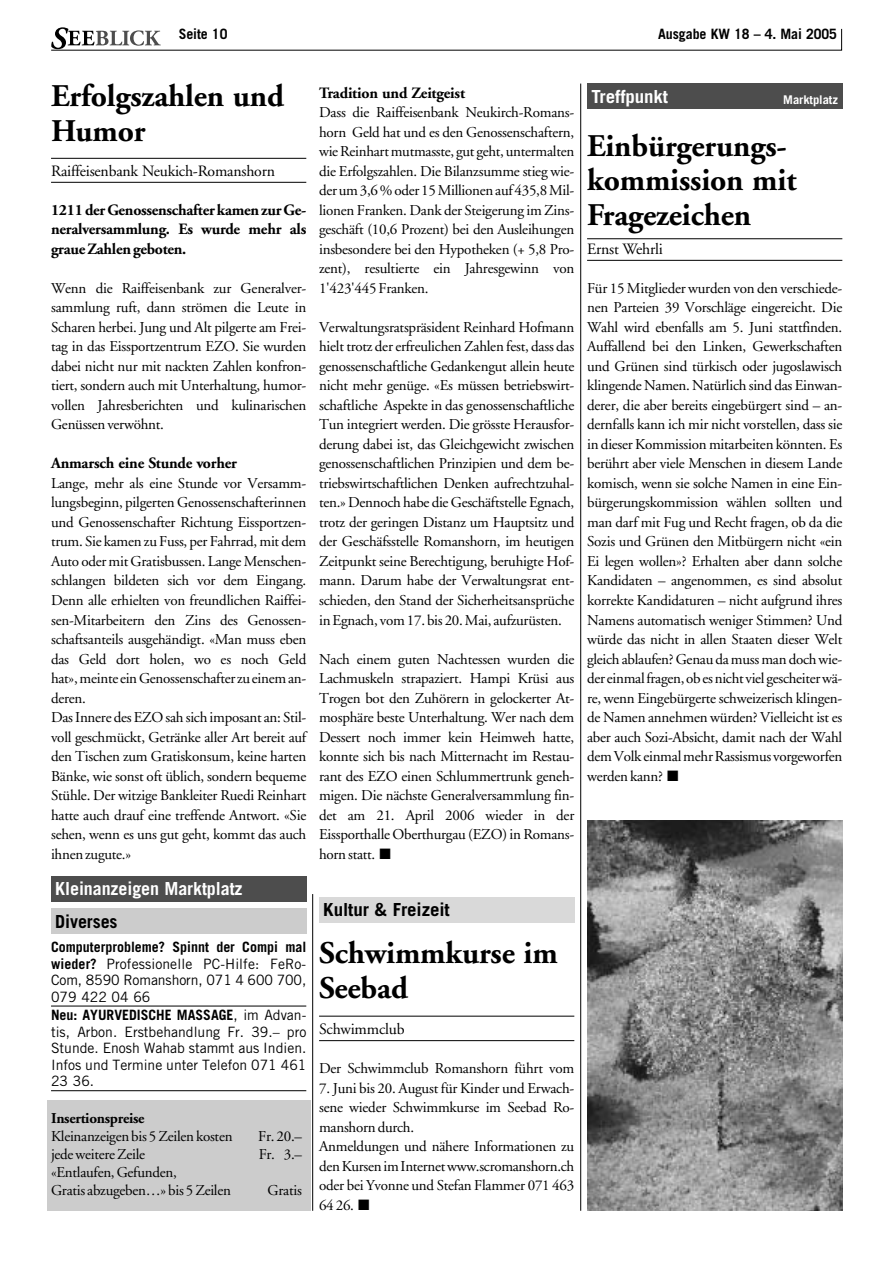
<style>
.page{position:relative;width:893px;height:1262px;background:#fff}
.page>*{position:absolute;margin:0;border:0;box-sizing:border-box;transform-origin:0 0}
.t1{font:700 31.5px/34.5px "Adobe Garamond";letter-spacing:-.005em;color:#000}
.t2{font:700 18px "Trade Gothic";letter-spacing:-.005em;color:#fff}
.t3{font:700 18px "Trade Gothic";letter-spacing:-.005em;color:#000;scale:1.05 1}
.t4{font:700 18px "Trade Gothic";letter-spacing:-.005em;color:#fff;scale:1.05 1}
.t5{font:700 18px "Trade Gothic";letter-spacing:-.005em;color:#000}
.t6{font:700 15.75px/19.5px "Adobe Garamond";letter-spacing:-.015em;color:#000;text-align:justify}
.t7{font:15.75px "Adobe Garamond";letter-spacing:-.015em;color:#000}
.t8{font:15px/19.5px "Adobe Garamond";letter-spacing:-.015em;color:#000;text-align:justify}
.t9{font:700 15px "Adobe Garamond";letter-spacing:-.02em;color:#000}
.t10{font:14.25px/16.5px "Trade Gothic";color:#000;text-align:justify}
.t11{font:700 14.25px "Trade Gothic";letter-spacing:-.005em;color:#000}
.t12{font:700 12px "Trade Gothic";letter-spacing:-.005em;color:#fff;scale:1.05 1}
.s1{font-weight:700}
</style>
<div class="page">
<svg style="left:51px;top:27px;width:791px;height:24px"></svg>
<div style="left:51px;top:876px;width:255px;height:25px;background:#4d4d4d"></div>
<div style="left:51px;top:908px;width:255px;height:26px;background:#ccc"></div>
<div style="left:47px;top:1100px;width:263px;height:110px;background:#ccc"></div>
<hr style="left:51px;top:1005px;width:255px;height:1px;background:#000">
<hr style="left:51px;top:1090px;width:255px;height:1px;background:#000">
<hr style="left:51px;top:158px;width:255px;height:1px;background:#000">
<hr style="left:51px;top:182px;width:255px;height:1px;background:#000">
<hr style="left:319px;top:1015px;width:255px;height:1px;background:#000">
<hr style="left:319px;top:1040px;width:255px;height:1px;background:#000">
<div style="left:319px;top:897px;width:255px;height:25px;background:#d9d9d9"></div>
<hr style="left:312px;top:894px;width:1px;height:316px;background:#000">
<hr style="left:587px;top:238px;width:255px;height:1px;background:#000">
<hr style="left:587px;top:260px;width:255px;height:1px;background:#000">
<div style="left:587px;top:84px;width:255px;height:25px;background:#4d4d4d"></div>
<hr style="left:580px;top:84px;width:1px;height:1126px;background:#000">
<img style="left:587px;top:820px;width:255px;height:390px">
<p class="t11" style="left:179px;top:29px;width:50px">Seite 10</p>
<p class="t11" style="left:658px;top:29px;width:180px">Ausgabe KW 18 – 4. Mai 2005</p>
<h1 class="t1" style="left:51px;top:82px;width:234px">Erfolgszahlen und<br>Humor</h1>
<p class="t7" style="left:51px;top:164px;width:225px">Raiffeisenbank Neukich-Romanshorn</p>
<p class="t6" style="left:51px;top:201px;width:257px">1211 der Genossenschafter kamen zur Ge&shy;neralversammlung. Es wurde mehr als graue Zahlen geboten.</p>
<p class="t8" style="left:51px;top:280px;width:257px">Wenn die Raiffeisenbank zur Generalver&shy;sammlung ruft, dann strömen die Leute in Scharen herbei. Jung und Alt pilgerte am Frei&shy;tag in das Eissportzentrum EZO. Sie wurden dabei nicht nur mit nackten Zahlen konfron&shy;tiert, sondern auch mit Unterhaltung, humor&shy;vollen Jahresberichten und kulinarischen Genüssen verwöhnt.</p>
<p class="t6" style="left:51px;top:455px;width:187px">Anmarsch eine Stunde vorher</p>
<p class="t8" style="left:51px;top:475px;width:257px;text-align:left">Lange, mehr als eine Stunde vor Versamm&shy;lungsbeginn, pilgerten Genossenschafterinnen und Genossenschafter Richtung Eissportzen&shy;trum. Sie kamen zu Fuss, per Fahrrad, mit dem Auto oder mit Gratisbussen. Lange Menschen&shy;schlangen bildeten sich vor dem Eingang.<br>Denn alle erhielten von freundlichen Raiffei&shy;sen-Mitarbeitern den Zins des Genossen&shy;schaftsanteils ausgehändigt. «Man muss eben das Geld dort holen, wo es noch Geld hat», meinte ein Genossenschafter zu einem an&shy;deren.<br>Das Innere des EZO sah sich imposant an: Stil&shy;voll geschmückt, Getränke aller Art bereit auf den Tischen zum Gratiskonsum, keine harten Bänke, wie sonst oft üblich, sondern bequeme Stühle. Der witzige Bankleiter Ruedi Reinhart hatte auch drauf eine treffende Antwort. «Sie sehen, wenn es uns gut geht, kommt das auch ihnen zugute.»</p>
<p class="t2" style="left:55px;top:882px;width:189px">Kleinanzeigen Marktplatz</p>
<p class="t5" style="left:55px;top:914px;width:64px">Diverses</p>
<p class="t10" style="left:51px;top:940px;width:257px"><span class="s1">Computerprobleme? Spinnt der Compi mal wieder?</span> Professionelle PC-Hilfe: FeRo-Com, 8590 Romanshorn, 071 4 600 700, 079 422 04 66</p>
<p class="t10" style="left:51px;top:1008px;width:257px"><span class="s1">Neu: AYURVEDISCHE MASSAGE</span>, im Advan&shy;tis, Arbon. Erstbehandlung Fr. 39.– pro Stunde. Enosh Wahab stammt aus Indien.<br>Infos und Termine unter Telefon 071 461<br>23 36.</p>
<p class="t9" style="left:51px;top:1112px;width:95px">Insertionspreise</p>
<p class="t8" style="left:51px;top:1127px;width:183px">Kleinanzeigen bis 5 Zeilen kosten</p>
<p class="t8" style="left:258px;top:1127px;width:45px">Fr. 20.–</p>
<p class="t8" style="left:51px;top:1145px;width:96px">jede weitere Zeile</p>
<p class="t8" style="left:259px;top:1145px;width:45px">Fr. 3.–</p>
<p class="t8" style="left:51px;top:1164px;width:181px;line-height:18px">«Entlaufen, Gefunden,<br>Gratis abzugeben…» bis 5 Zeilen</p>
<p class="t8" style="left:267px;top:1181px;width:36px">Gratis</p>
<p class="t6" style="left:319px;top:84px;width:147px">Tradition und Zeitgeist</p>
<p class="t8" style="left:319px;top:104px;width:257px">Dass die Raiffeisenbank Neukirch-Romans&shy;horn Geld hat und es den Genossenschaftern, wie Reinhart mutmasste, gut geht, untermalten die Erfolgszahlen. Die Bilanzsumme stieg wie&shy;der um 3,6 % oder 15 Millionen auf 435,8 Mil&shy;lionen Franken. Dank der Steigerung im Zins&shy;geschäft (10,6 Prozent) bei den Ausleihungen insbesondere bei den Hypotheken (+ 5,8 Pro&shy;zent), resultierte ein Jahresgewinn von 1'423'445 Franken.</p>
<p class="t8" style="left:319px;top:319px;width:257px">Verwaltungsratspräsident Reinhard Hofmann hielt trotz der erfreulichen Zahlen fest, dass das genossenschaftliche Gedankengut allein heute nicht mehr genüge. «Es müssen betriebswirt&shy;schaftliche Aspekte in das genossenschaftliche Tun integriert werden. Die grösste Herausfor&shy;derung dabei ist, das Gleichgewicht zwischen genossenschaftlichen Prinzipien und dem be&shy;triebswirtschaftlichen Denken aufrechtzuhal&shy;ten.» Dennoch habe die Geschäftstelle Egnach, trotz der geringen Distanz um Hauptsitz und der Geschäfsstelle Romanshorn, im heutigen Zeitpunkt seine Berechtigung, beruhigte Hof&shy;mann. Darum habe der Verwaltungsrat ent&shy;schieden, den Stand der Sicherheitsansprüche in Egnach, vom 17. bis 20. Mai, aufzurüsten.</p>
<p class="t8" style="left:319px;top:650px;width:257px">Nach einem guten Nachtessen wurden die Lachmuskeln strapaziert. Hampi Krüsi aus Trogen bot den Zuhörern in gelockerter At&shy;mosphäre beste Unterhaltung. Wer nach dem Dessert noch immer kein Heimweh hatte, konnte sich bis nach Mitternacht im Restau&shy;rant des EZO einen Schlummertrunk geneh&shy;migen. Die nächste Generalversammlung fin&shy;det am 21. April 2006 wieder in der Eissporthalle Oberthurgau (EZO) in Romans&shy;horn statt. ■</p>
<p class="t3" style="left:323px;top:903px;width:122px">Kultur &amp; Freizeit</p>
<h1 class="t1" style="left:319px;top:939px;width:240px">Schwimmkurse im<br>Seebad</h1>
<p class="t7" style="left:319px;top:1022px;width:87px">Schwimmclub</p>
<p class="t8" style="left:319px;top:1060px;width:257px">Der Schwimmclub Romanshorn führt vom</p>
<p class="t8" style="left:319px;top:1079px;width:257px;text-align:left">7. Juni bis 20. August für Kinder und Erwach&shy;sene wieder Schwimmkurse im Seebad Ro&shy;manshorn durch.<br>Anmeldungen und nähere Informationen zu den Kursen im Internet www.scromanshorn.ch oder bei Yvonne und Stefan Flammer 071 463<br>64 26. ■</p>
<p class="t4" style="left:591px;top:90px;width:75px">Treffpunkt</p>
<p class="t12" style="left:783px;top:95px;width:54px">Marktplatz</p>
<h1 class="t1" style="left:587px;top:131px;width:211px">Einbürgerungs&shy;kommission mit<br>Fragezeichen</h1>
<p class="t7" style="left:587px;top:242px;width:77px">Ernst Wehrli</p>
<p class="t8" style="left:587px;top:280px;width:257px">Für 15 Mitglieder wurden von den verschiede&shy;nen Parteien 39 Vorschläge eingereicht. Die Wahl wird ebenfalls am 5. Juni stattfinden.<br>Auffallend bei den Linken, Gewerkschaften und Grünen sind türkisch oder jugoslawisch klingende Namen. Natürlich sind das Einwan&shy;derer, die aber bereits eingebürgert sind – an&shy;dernfalls kann ich mir nicht vorstellen, dass sie in dieser Kommission mitarbeiten könnten. Es berührt aber viele Menschen in diesem Lande komisch, wenn sie solche Namen in eine Ein&shy;bürgerungskommission wählen sollten und man darf mit Fug und Recht fragen, ob da die Sozis und Grünen den Mitbürgern nicht «ein Ei legen wollen»? Erhalten aber dann solche Kandidaten – angenommen, es sind absolut korrekte Kandidaturen – nicht aufgrund ihres Namens automatisch weniger Stimmen? Und würde das nicht in allen Staaten dieser Welt gleich ablaufen? Genau da muss man doch wie&shy;der einmal fragen, ob es nicht viel gescheiter wä&shy;re, wenn Eingebürgerte schweizerisch klingen&shy;de Namen annehmen würden? Vielleicht ist es aber auch Sozi-Absicht, damit nach der Wahl dem Volk einmal mehr Rassismus vorgeworfen werden kann? ■</p>
</div>
